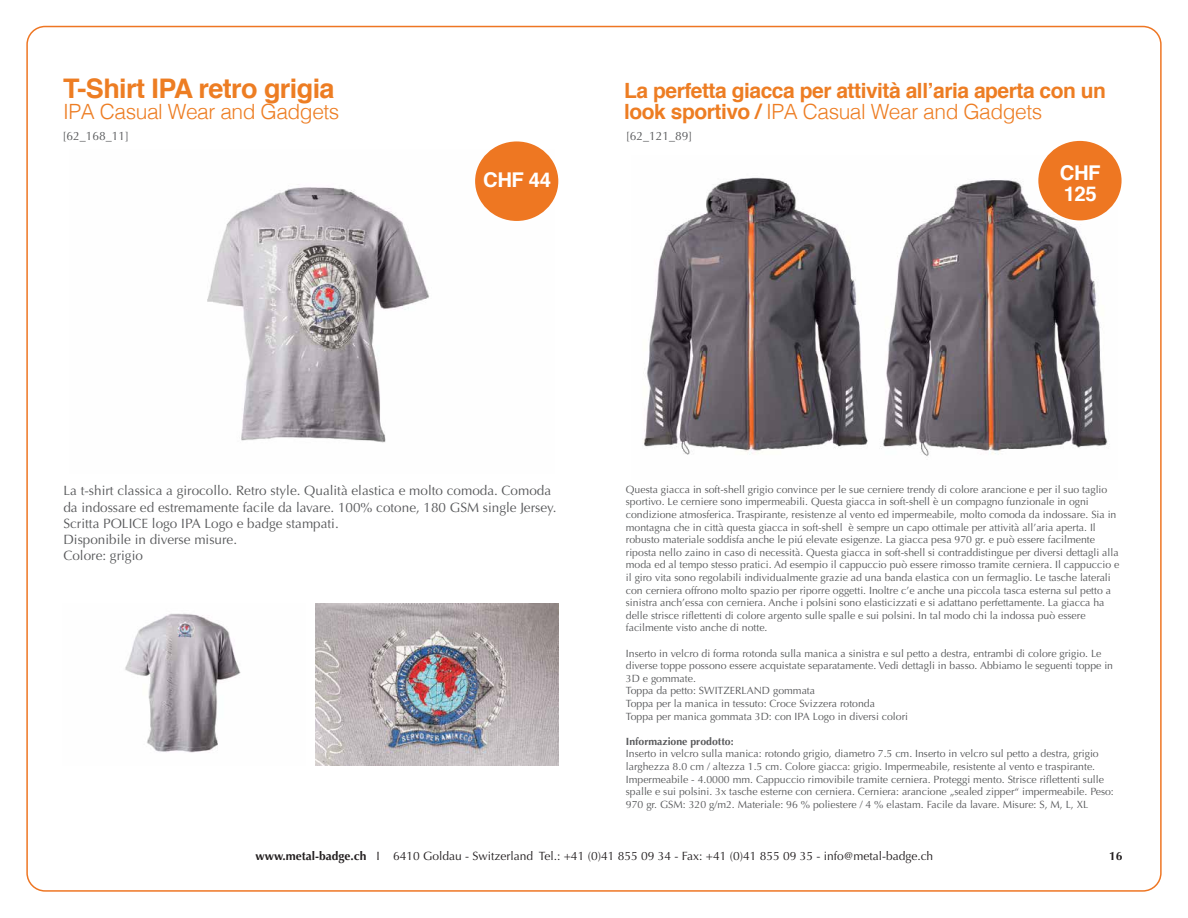
<style>
.page{position:relative;width:1188px;height:918px;background:#fff}
.page>*{position:absolute;margin:0;border:0;box-sizing:border-box;transform-origin:0 0}
.t1{font:700 27px "Helvetica";letter-spacing:-.02em;color:#ed7d23}
.t2{font:700 21px/21px "Helvetica";letter-spacing:-.02em;color:#ed7d23}
.t3{font:300 21px "Helvetica";letter-spacing:-.02em;color:#ed7d23}
.t4{font:700 20.4px/21px "Helvetica";letter-spacing:-.02em;color:#fff}
.t5{font:13.5px/16.2px "Optima";color:#58595b}
.t6{font:12px "Optima";color:#231f20}
.t7{font:12px "Optima";color:#58595b}
.t8{font:700 12px "Optima";color:#231f20}
.t9{font:10.5px/12.6px "Optima";color:#58595b}
.t10{font:700 10.5px "Optima";color:#58595b}
.s1{font-weight:300}
.s2{font-weight:700}
</style>
<div class="page">
<img style="left:644px;top:156px;width:473px;height:300px">
<img style="left:207px;top:149px;width:348px;height:294px">
<div style="left:475px;top:141px;width:83px;height:80px;background:#e72;border-radius:50%"></div>
<div style="left:1038px;top:141px;width:84px;height:79px;background:#e72;border-radius:50%"></div>
<img style="left:125px;top:613px;width:116px;height:140px">
<img style="left:315px;top:604px;width:243px;height:162px">
<h1 class="t1" style="left:63px;top:67px;width:273px">T-Shirt IPA retro grigia</h1>
<h2 class="t3" style="left:63px;top:94px;width:278px">IPA Casual Wear and Gadgets</h2>
<p class="t7" style="left:63px;top:129px;width:68px">[62_168_11]</p>
<h3 class="t4" style="left:483px;top:170px;width:69px">CHF 44</h3>
<h2 class="t2" style="left:624px;top:81px;width:484px">La perfetta giacca per attività all’aria aperta con un look sportivo / <span class="s1">IPA Casual Wear and Gadgets</span></h2>
<p class="t7" style="left:626px;top:129px;width:68px">[62_121_89]</p>
<h3 class="t4" style="left:1060px;top:163px;width:42px">CHF<br>125</h3>
<p class="t5" style="left:63px;top:483px;width:495px">La t-shirt classica a girocollo. Retro style. Qualità elastica e molto comoda. Comoda da indossare ed estremamente facile da lavare. 100% cotone, 180 GSM single Jersey.<br>Scritta POLICE logo IPA Logo e badge stampati.<br>Disponibile in diverse misure.<br>Colore: grigio</p>
<p class="t9" style="left:626px;top:483px;width:495px">Questa giacca in soft-shell grigio convince per le sue cerniere trendy di colore arancione e per il suo taglio sportivo. Le cerniere sono impermeabili. Questa giacca in soft-shell è un compagno funzionale in ogni condizione atmosferica. Traspirante, resistenze al vento ed impermeabile, molto comoda da indossare. Sia in montagna che in città questa giacca in soft-shell è sempre un capo ottimale per attività all’aria aperta. Il robusto materiale soddisfa anche le piú elevate esigenze. La giacca pesa 970 gr. e può essere facilmente riposta nello zaino in caso di necessità. Questa giacca in soft-shell si contraddistingue per diversi dettagli alla moda ed al tempo stesso pratici. Ad esempio il cappuccio può essere rimosso tramite cerniera. Il cappuccio e il giro vita sono regolabili individualmente grazie ad una banda elastica con un fermaglio. Le tasche laterali con cerniera offrono molto spazio per riporre oggetti. Inoltre c’e anche una piccola tasca esterna sul petto a sinistra anch’essa con cerniera. Anche i polsini sono elasticizzati e si adattano perfettamente. La giacca ha delle strisce riflettenti di colore argento sulle spalle e sui polsini. In tal modo chi la indossa può essere facilmente visto anche di notte.</p>
<p class="t9" style="left:626px;top:647px;width:489px">Inserto in velcro di forma rotonda sulla manica a sinistra e sul petto a destra, entrambi di colore grigio. Le diverse toppe possono essere acquistate separatamente. Vedi dettagli in basso. Abbiamo le seguenti toppe in 3D e gommate.<br>Toppa da petto: SWITZERLAND gommata<br>Toppa per la manica in tessuto: Croce Svizzera rotonda<br>Toppa per manica gommata 3D: con IPA Logo in diversi colori</p>
<p class="t10" style="left:626px;top:735px;width:109px">Informazione prodotto:</p>
<p class="t9" style="left:626px;top:748px;width:489px">Inserto in velcro sulla manica: rotondo grigio, diametro 7.5 cm. Inserto in velcro sul petto a destra, grigio larghezza 8.0 cm / altezza 1.5 cm. Colore giacca: grigio. Impermeabile, resistente al vento e traspirante.<br>Impermeabile - 4.0000 mm. Cappuccio rimovibile tramite cerniera. Proteggi mento. Strisce riflettenti sulle spalle e sui polsini. 3x tasche esterne con cerniera. Cerniera: arancione „sealed zipper“ impermeabile. Peso:<br>970 gr. GSM: 320 g/m2. Materiale: 96 % poliestere / 4 % elastam. Facile da lavare. Misure: S, M, L, XL</p>
<p class="t6" style="left:255px;top:849px;width:679px"><span class="s2">www.metal-badge.ch</span> I 6410 Goldau - Switzerland Tel.: +41 (0)41 855 09 34 - Fax: +41 (0)41 855 09 35 - info@metal-badge.ch</p>
<p class="t8" style="left:1109px;top:849px;width:15px">16</p>
</div>
